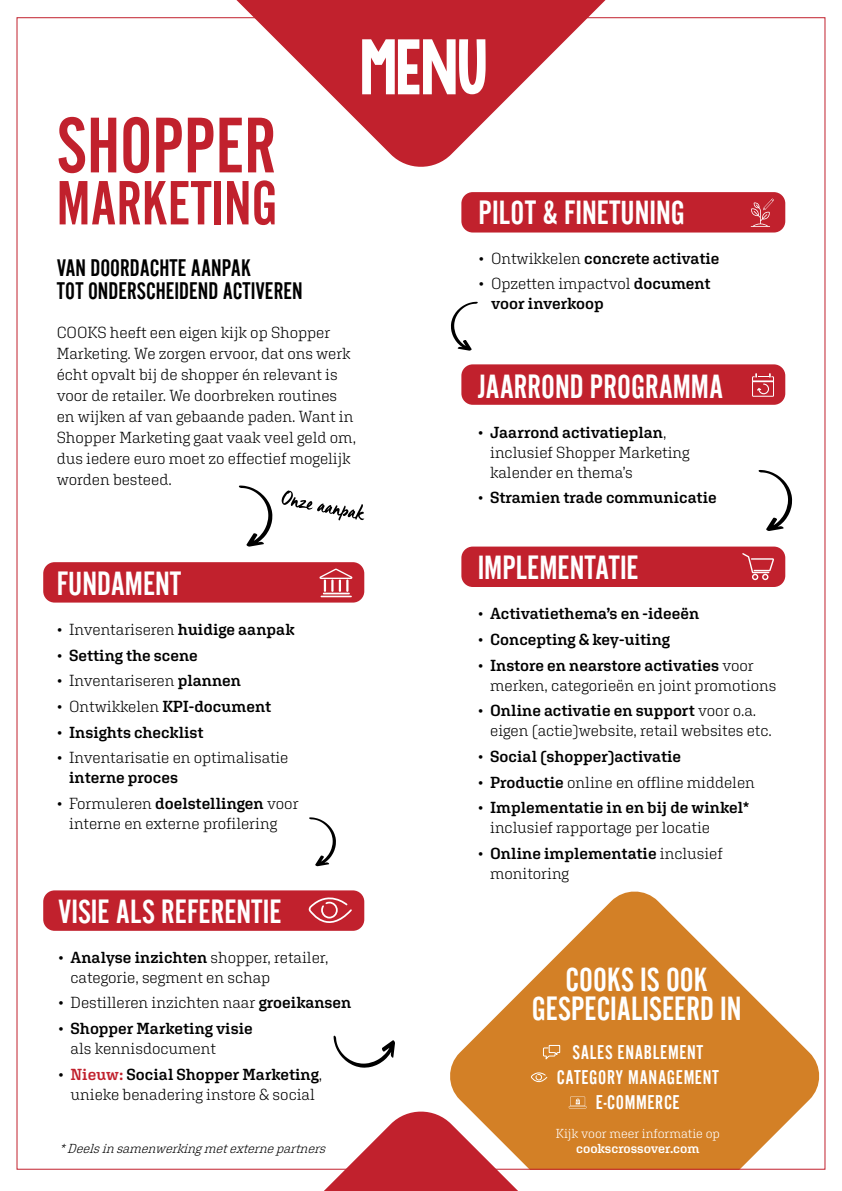
<style>
.page{position:relative;width:842px;height:1191px;background:#fff}
.page>*{position:absolute;margin:0;border:0;box-sizing:border-box;transform-origin:0 0}
.t1{font:82px "Alternate Got No 2 D";color:#c1212d}
.t2{font:65px "Alternate Got No 2 D";color:#c1212d}
.t3{font:35px/29px "Alternate Got No 2 D";color:#fff;text-align:center}
.t4{font:25px/23px "Alternate Got No 2 D";color:#000}
.t5{font:20.7px/24.8px "Alternate Got No 2 D";letter-spacing:.03em;color:#fff;text-align:center}
.t6{font:300 16px/20px "Aglet Slab";color:#000}
.t7{font:600 16px/20px "Aglet Slab";letter-spacing:-.005em;color:#000}
.t8{font:italic 300 13px "Aglet Slab";color:#000}
.t9{font:300 13px "Aglet Slab";color:#fff}
.t10{font:600 13px "Aglet Slab";color:#fff}
.s1{font-weight:600}
.s2{font-weight:300}
.s3{font-weight:600;color:#c1212d}
</style>
<div class="page">
<svg style="left:450px;top:891px;width:370px;height:276px;fill:#d38026"></svg>
<div style="left:43px;top:562px;width:321px;height:40px;background:#c1212d;border-radius:11px"></div>
<div style="left:43px;top:890px;width:321px;height:40px;background:#c1212d;border-radius:11px"></div>
<div style="left:461px;top:546px;width:324px;height:41px;background:#c1212d;border-radius:11px"></div>
<div style="left:461px;top:364px;width:324px;height:41px;background:#c1212d;border-radius:11px"></div>
<div style="left:461px;top:192px;width:324px;height:40px;background:#c1212d;border-radius:11px"></div>
<svg style="left:179px;top:0;width:484px;height:167px"></svg>
<svg style="left:362px;top:39px;width:124px;height:55px"></svg>
<svg style="left:179px;top:1107px;width:484px;height:84px"></svg>
<svg style="left:308px;top:890px;width:45px;height:41px"></svg>
<svg style="left:758px;top:470px;width:34px;height:61px"></svg>
<svg style="left:309px;top:817px;width:27px;height:49px"></svg>
<svg style="left:451px;top:302px;width:27px;height:49px"></svg>
<svg style="left:742px;top:553px;width:32px;height:28px"></svg>
<svg style="left:751px;top:198px;width:23px;height:29px"></svg>
<svg style="left:752px;top:373px;width:22px;height:24px"></svg>
<hr style="left:323px;top:592px;width:27px;height:2px;background:#fff">
<hr style="left:321px;top:595px;width:31px;height:2px;background:#fff">
<svg style="left:319px;top:568px;width:33px;height:24px"></svg>
<svg style="left:239px;top:485px;width:33px;height:61px"></svg>
<svg style="left:282px;top:490px;width:82px;height:30px"></svg>
<svg style="left:334px;top:1035px;width:61px;height:32px"></svg>
<svg style="left:531px;top:1069px;width:17px;height:17px"></svg>
<svg style="left:543px;top:1045px;width:17px;height:15px"></svg>
<svg style="left:569px;top:1096px;width:17px;height:12px"></svg>
<h1 class="t1" style="left:57px;top:103px;width:221px">SHOPPER</h1>
<h2 class="t2" style="left:57px;top:169px;width:222px">MARKETING</h2>
<h3 class="t4" style="left:57px;top:256px;width:247px">VAN DOORDACHTE AANPAK<br>TOT ONDERSCHEIDEND ACTIVEREN</h3>
<p class="t6" style="left:57px;top:321px;width:301px;line-height:21px">COOKS heeft een eigen kijk op Shopper Marketing. We zorgen ervoor, dat ons werk écht opvalt bij de shopper én relevant is voor de retailer. We doorbreken routines en wijken af van gebaande paden. Want in Shopper Marketing gaat vaak veel geld om, dus iedere euro moet zo effectief mogelijk worden besteed.</p>
<h3 class="t3" style="left:57px;top:569px;width:126px">FUNDAMENT</h3>
<p class="t6" style="left:57px;top:619px;width:239px">• Inventariseren <span class="s1">huidige aanpak</span></p>
<p class="t7" style="left:57px;top:644px;width:143px"><span class="s2">•</span> Setting the scene</p>
<p class="t6" style="left:57px;top:670px;width:186px">• Inventariseren <span class="s1">plannen</span></p>
<p class="t6" style="left:57px;top:696px;width:216px">• Ontwikkelen <span class="s1">KPI-document</span></p>
<p class="t7" style="left:57px;top:721px;width:148px"><span class="s2">•</span> Insights checklist</p>
<p class="t6" style="left:57px;top:747px;width:233px">• Inventarisatie en optimalisatie</p>
<p class="t7" style="left:69px;top:767px;width:110px">interne proces</p>
<p class="t6" style="left:57px;top:793px;width:243px;text-align:center">• Formuleren <span class="s1">doelstellingen</span> voor interne en externe profilering</p>
<h3 class="t3" style="left:58px;top:896px;width:225px">VISIE ALS REFERENTIE</h3>
<p class="t6" style="left:71px;top:947px;width:259px;text-indent:-12px">• <span class="s1">Analyse inzichten</span> shopper, retailer, categorie, segment en schap</p>
<p class="t6" style="left:58px;top:992px;width:295px">• Destilleren inzichten naar <span class="s1">groeikansen</span></p>
<p class="t7" style="left:71px;top:1018px;width:184px;text-indent:-12px"><span class="s2">•</span> Shopper Marketing visie <span class="s2">als kennisdocument</span></p>
<p class="t6" style="left:58px;top:1064px;width:266px;text-align:center">• <span class="s3">Nieuw:</span> <span class="s1">Social Shopper Marketing</span>, unieke benadering instore &amp; social</p>
<p class="t8" style="left:60px;top:1141px;width:271px">*Deelsinsamenwerkingmetexternepartners</p>
<h3 class="t3" style="left:479px;top:197px;width:208px">PILOT &amp; FINETUNING</h3>
<p class="t7" style="left:479px;top:248px;width:243px"><span class="s2">• Ontwikkelen</span> concrete activatie</p>
<p class="t7" style="left:491px;top:273px;width:221px;text-indent:-12px"><span class="s2">• Opzetten impactvol</span> document voor inverkoop</p>
<h3 class="t3" style="left:478px;top:371px;width:247px">JAARROND PROGRAMMA</h3>
<p class="t6" style="left:490px;top:422px;width:201px;text-indent:-12px">• <span class="s1">Jaarrond activatieplan</span>, inclusief Shopper Marketing kalender en thema’s</p>
<p class="t7" style="left:478px;top:487px;width:241px"><span class="s2">•</span> Stramien trade communicatie</p>
<h3 class="t3" style="left:478px;top:553px;width:163px">IMPLEMENTATIE</h3>
<p class="t7" style="left:478px;top:603px;width:223px"><span class="s2">•</span> Activatiethema’s en -ideeën</p>
<p class="t7" style="left:478px;top:629px;width:194px"><span class="s2">•</span> Concepting &amp; key-uiting</p>
<p class="t6" style="left:490px;top:655px;width:288px;text-indent:-12px">• <span class="s1">Instore en nearstore activaties</span> voor merken, categorieën en joint promotions</p>
<p class="t6" style="left:490px;top:700px;width:283px;text-indent:-12px">• <span class="s1">Online activatie en support</span> voor o.a. eigen (actie)website, retail websites etc.</p>
<p class="t7" style="left:478px;top:746px;width:205px"><span class="s2">•</span> Social (shopper)activatie</p>
<p class="t6" style="left:478px;top:772px;width:279px">• <span class="s1">Productie</span> online en offline middelen</p>
<p class="t6" style="left:490px;top:797px;width:261px;text-indent:-12px">• <span class="s1">Implementatie in en bij de winkel* </span>inclusief rapportage per locatie</p>
<p class="t6" style="left:490px;top:843px;width:234px;text-indent:-12px">• <span class="s1">Online implementatie</span> inclusief monitoring</p>
<h3 class="t3" style="left:532px;top:964px;width:211px">COOKS IS OOK<br>GESPECIALISEERD IN</h3>
<p class="t5" style="left:557px;top:1039px;width:164px">SALES ENABLEMENT<br>CATEGORY MANAGEMENT<br>E-COMMERCE</p>
<p class="t9" style="left:556px;top:1125px;width:165px">Kijk voor meer informatie op</p>
<p class="t10" style="left:576px;top:1140px;width:125px">cookscrossover.com</p>
</div>
